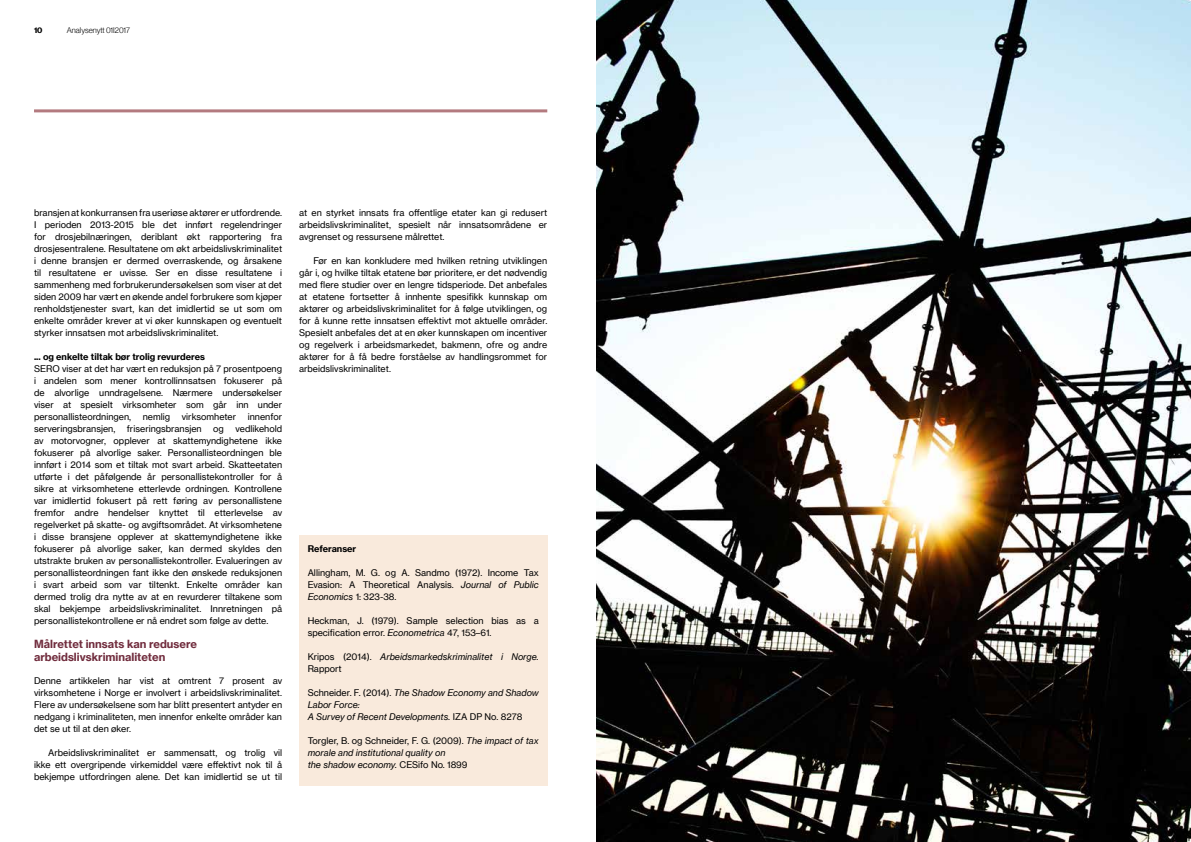
<style>
.page{position:relative;width:1191px;height:842px;background:#fff}
.page>*{position:absolute;margin:0;border:0;box-sizing:border-box;transform-origin:0 0}
.t1{font:11px/13.2px "N Haas Grotesk TX Pro 75 Bd";color:#712d3e}
.t2{font:9px/12px "N Haas Grotesk TX Pro 55 Rg";color:#000;text-align:justify}
.t3{font:9px/12px "N Haas Grotesk TX Pro 56 It";color:#000}
.t4{font:9px "N Haas Grotesk TX Pro 75 Bd";color:#000}
.t5{font:8px "N Haas Grotesk DS Pro 45 Lt";color:#000}
.t6{font:8px "N Haas Grotesk DS Pro 75 Bd";color:#000}
.s1{font-family:"N Haas Grotesk TX Pro 56 It"}
.s2{font-family:"N Haas Grotesk TX Pro 55 Rg"}
</style>
<div class="page">
<hr style="left:34px;top:109px;width:513px;height:3px;background:#b37a7f">
<img style="left:596px;top:0;width:595px;height:842px">
<div style="left:299px;top:535px;width:248px;height:250px;background:#f9eadc"></div>
<p class="t6" style="left:34px;top:26px;width:10px">10</p>
<p class="t5" style="left:67px;top:26px;width:65px">Analysenytt 01I2017</p>
<p class="t2" style="left:34px;top:207px;width:250px">bransjen at konkurransen fra useriøse aktører er utfordrende.<br>I perioden 2013-2015 ble det innført regelendringer for drosjebilnæringen, deriblant økt rapportering fra drosjesentralene. Resultatene om økt arbeidslivskriminalitet i denne bransjen er dermed overraskende, og årsakene til resultatene er uvisse. Ser en disse resultatene i sammenheng med forbrukerundersøkelsen som viser at det siden 2009 har vært en økende andel forbrukere som kjøper renholdstjenester svart, kan det imidlertid se ut som om enkelte områder krever at vi øker kunnskapen og eventuelt styrker innsatsen mot arbeidslivskriminalitet.</p>
<p class="t4" style="left:34px;top:351px;width:172px">... og enkelte tiltak bør trolig revurderes</p>
<p class="t2" style="left:34px;top:363px;width:250px">SERO viser at det har vært en reduksjon på 7 prosentpoeng i andelen som mener kontrollinnsatsen fokuserer på de alvorlige unndragelsene. Nærmere undersøkelser viser at spesielt virksomheter som går inn under personallisteordningen,</p>
<p class="t2" style="left:143px;top:411px;width:29px">nemlig</p>
<p class="t2" style="left:182px;top:411px;width:56px">virksomheter</p>
<p class="t2" style="left:248px;top:411px;width:36px">innenfor</p>
<p class="t2" style="left:34px;top:423px;width:83px">serveringsbransjen,</p>
<p class="t2" style="left:127px;top:423px;width:76px">friseringsbransjen</p>
<p class="t2" style="left:213px;top:423px;width:12px">og</p>
<p class="t2" style="left:34px;top:423px;width:250px;text-indent:201px">vedlikehold av motorvogner, opplever at skattemyndighetene ikke fokuserer på alvorlige saker. Personallisteordningen ble innført i 2014 som et tiltak mot svart arbeid. Skatteetaten utførte i det påfølgende år personallistekontroller for å sikre at virksomhetene etterlevde ordningen. Kontrollene var imidlertid fokusert på rett føring av personallistene fremfor andre hendelser knyttet til etterlevelse av regelverket på skatte- og avgiftsområdet. At virksomhetene i disse bransjene opplever at skattemyndighetene ikke fokuserer på alvorlige saker, kan dermed skyldes den utstrakte bruken av personallistekontroller. Evalueringen av personallisteordningen fant ikke den ønskede reduksjonen i svart arbeid som var tiltenkt. Enkelte områder kan dermed trolig dra nytte av at en revurderer tiltakene som skal bekjempe arbeidslivskriminalitet. Innretningen på personallistekontrollene er nå endret som følge av dette.</p>
<p class="t1" style="left:34px;top:637px;width:164px">Målrettet innsats kan redusere arbeidslivskriminaliteten</p>
<p class="t2" style="left:34px;top:675px;width:250px">Denne artikkelen har vist at omtrent 7 prosent av virksomhetene i Norge er involvert i arbeidslivskriminalitet.<br>Flere av undersøkelsene som har blitt presentert antyder en nedgang i kriminaliteten, men innenfor enkelte områder kan det se ut til at den øker.</p>
<p class="t2" style="left:34px;top:747px;width:250px;text-indent:14px">Arbeidslivskriminalitet er sammensatt, og trolig vil ikke ett overgripende virkemiddel være effektivt nok til å bekjempe utfordringen alene. Det kan imidlertid se ut til</p>
<p class="t2" style="left:299px;top:207px;width:250px">at en styrket innsats fra offentlige etater kan gi redusert arbeidslivskriminalitet, spesielt når innsatsområdene er avgrenset og ressursene målrettet.</p>
<p class="t2" style="left:299px;top:255px;width:250px;text-indent:14px">Før en kan konkludere med hvilken retning utviklingen går i, og hvilke tiltak etatene bør prioritere, er det nødvendig med flere studier over en lengre tidsperiode. Det anbefales at etatene fortsetter å innhente spesifikk kunnskap om aktører og arbeidslivskriminalitet for å følge utviklingen, og for å kunne rette innsatsen effektivt mot aktuelle områder.<br>Spesielt anbefales det at en øker kunnskapen om incentiver og regelverk i arbeidsmarkedet, bakmenn, ofre og andre aktører for å få bedre forståelse av handlingsrommet for arbeidslivskriminalitet.</p>
<p class="t4" style="left:308px;top:543px;width:50px">Referanser</p>
<p class="t2" style="left:308px;top:567px;width:233px">Allingham, M. G. og A. Sandmo (1972). Income Tax<br>Evasion: A Theoretical Analysis. <span class="s1">Journal of Public</span></p>
<p class="t3" style="left:308px;top:591px;width:90px">Economics <span class="s2">1: 323-38.</span></p>
<p class="t2" style="left:308px;top:615px;width:233px">Heckman, J. (1979). Sample selection bias as a specification error. <span class="s1">Econometrica</span> 47, 153–61.</p>
<p class="t3" style="left:308px;top:651px;width:233px"><span class="s2">Kripos (2014).</span> Arbeidsmarkedskriminalitet i Norge.</p>
<p class="t2" style="left:308px;top:663px;width:36px">Rapport</p>
<p class="t3" style="left:308px;top:687px;width:233px"><span class="s2">Schneider. F. (2014).</span> The Shadow Economy and Shadow<br>Labor Force:<br>A Survey of Recent Developments. <span class="s2">IZA DP No. 8278</span></p>
<p class="t2" style="left:308px;top:735px;width:233px">Torgler, B. og Schneider, F. G. (2009). <span class="s1">The impact of tax</span></p>
<p class="t3" style="left:308px;top:747px;width:161px">morale and institutional quality on<br>the shadow economy. <span class="s2">CESifo No. 1899</span></p>
</div>
